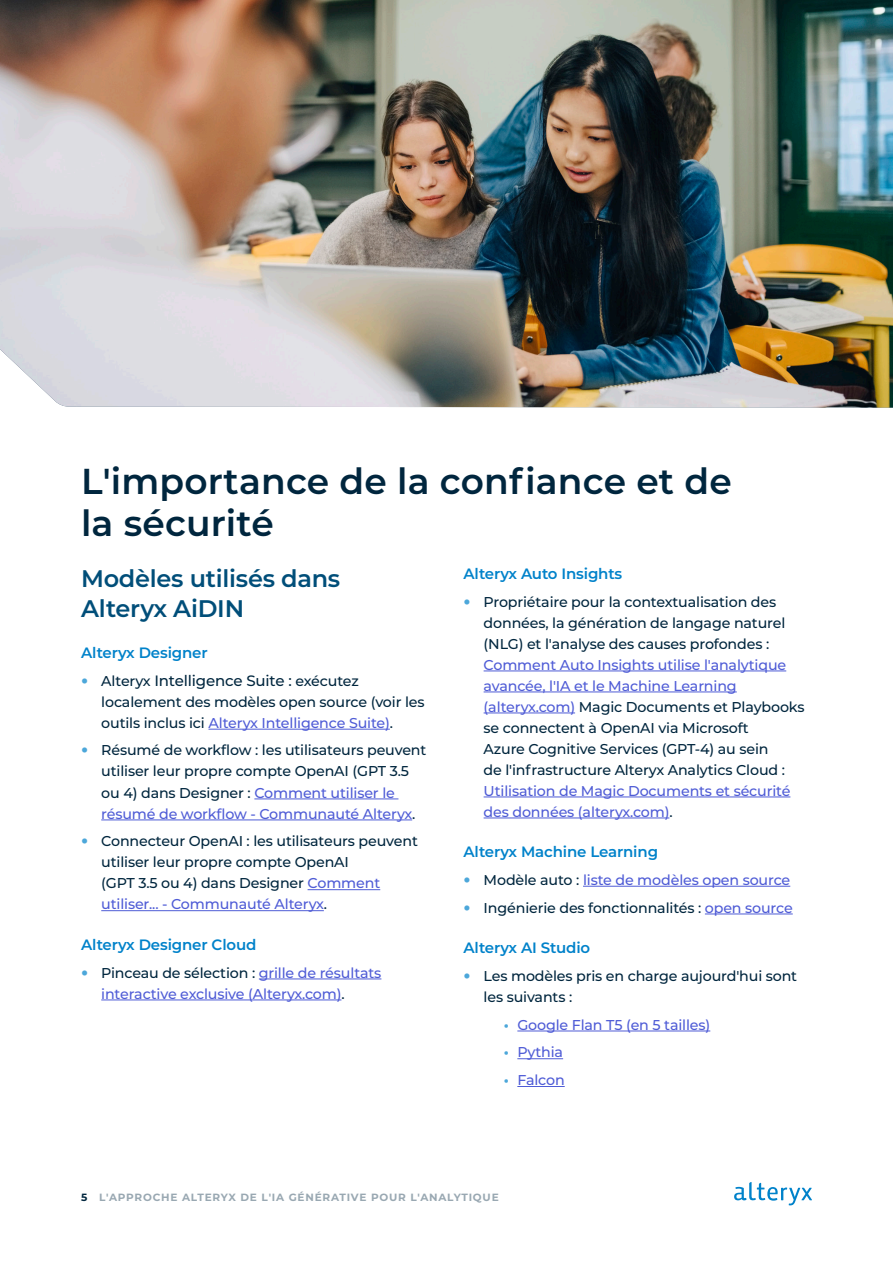
<style>
.page{position:relative;width:893px;height:1263px;background:#fff}
.page>*{position:absolute;margin:0;border:0;box-sizing:border-box;transform-origin:0 0}
.h1_-_page_header{font:600 36px/42px "Montserrat";letter-spacing:.005em;color:#00263e}
.h2_-_section_header{font:600 24px/30px "Montserrat";letter-spacing:-.01em;color:#004e79}
.body_-_large{font:600 15px "Montserrat";letter-spacing:-.01em;color:#0082ca}
.t1{font:500 15px "Montserrat";letter-spacing:-.01em;color:#00263e}
.t2{font:500 14.25px/21px "Montserrat";letter-spacing:-.01em;color:#00263e}
.t3{font:500 14.25px/21px "Montserrat";letter-spacing:-.01em;color:#4f5cd6}
.t4{font:700 10.5px "Montserrat";letter-spacing:.075em;color:#99a8b2}
.s1{font-family:"Avenir Next";font-weight:200;font-size:14.25px;color:#4ca7da}
.s2{font-size:14.25px}
.s3{color:#4f5cd6}
.s4{font-family:"Avenir Next";font-weight:200;color:#4ca7da}
.s5{color:#00263e}
.s6{font-weight:700;color:#4ca7da}
</style>
<div class="page">
<svg style="left:734px;top:1182px;width:78px;height:23px"></svg>
<hr style="left:208px;top:729px;width:182px;height:1px;background:#4f5cd6">
<hr style="left:254px;top:798px;width:144px;height:1px;background:#4f5cd6">
<hr style="left:101px;top:819px;width:311px;height:1px;background:#4f5cd6">
<hr style="left:308px;top:889px;width:72px;height:1px;background:#4f5cd6">
<hr style="left:101px;top:910px;width:223px;height:1px;background:#4f5cd6">
<hr style="left:259px;top:978px;width:122px;height:1px;background:#4f5cd6">
<hr style="left:101px;top:999px;width:240px;height:1px;background:#4f5cd6">
<hr style="left:484px;top:671px;width:302px;height:1px;background:#4f5cd6">
<hr style="left:484px;top:692px;width:253px;height:1px;background:#4f5cd6">
<hr style="left:484px;top:713px;width:91px;height:1px;background:#4f5cd6">
<hr style="left:484px;top:797px;width:306px;height:1px;background:#4f5cd6">
<hr style="left:484px;top:818px;width:185px;height:1px;background:#4f5cd6">
<hr style="left:583px;top:886px;width:207px;height:1px;background:#4f5cd6">
<hr style="left:705px;top:914px;width:88px;height:1px;background:#4f5cd6">
<hr style="left:517px;top:1031px;width:193px;height:1px;background:#4f5cd6">
<hr style="left:517px;top:1058px;width:46px;height:1px;background:#4f5cd6">
<hr style="left:517px;top:1086px;width:48px;height:1px;background:#4f5cd6">
<img style="left:0;top:0;width:893px;height:408px">
<p class="h1_-_page_header" style="left:81px;top:458px;width:652px">L'importance de la confiance et de la sécurité</p>
<p class="h2_-_section_header" style="left:81px;top:563px;width:261px">Modèles utilisés dans<br>Alteryx AiDIN</p>
<p class="body_-_large" style="left:81px;top:642px;width:128px">Alteryx Designer</p>
<p class="t1" style="left:81px;top:670px;width:279px"><span class="s1">•</span> <span class="s2">Alteryx</span> Intelligence Suite : <span class="s2">exécutez</span></p>
<p class="t2" style="left:101px;top:691px;width:325px">localement des modèles open source (voir les outils inclus ici <span class="s3">Alteryx Intelligence Suite)</span>.</p>
<p class="t2" style="left:101px;top:739px;width:327px;text-indent:-20px"><span class="s4">•</span> Résumé de workflow : les utilisateurs peuvent utiliser leur propre compte OpenAI (GPT 3.5 ou 4) dans Designer : <span class="s3">Comment utiliser le résumé de workflow - Communauté Alteryx</span>.</p>
<p class="t2" style="left:101px;top:830px;width:318px;text-indent:-20px"><span class="s4">•</span> Connecteur OpenAI : les utilisateurs peuvent utiliser leur propre compte OpenAI<br>(GPT 3.5 ou 4) dans Designer <span class="s3">Comment utiliser... - Communauté Alteryx</span>.</p>
<p class="body_-_large" style="left:81px;top:934px;width:177px">Alteryx Designer Cloud</p>
<p class="t3" style="left:101px;top:961px;width:282px;text-indent:-20px"><span class="s4">•</span> <span class="s5">Pinceau de sélection :</span> grille de résultats interactive exclusive (Alteryx.com)<span class="s5">.</span></p>
<p class="body_-_large" style="left:463px;top:563px;width:160px">Alteryx Auto Insights</p>
<p class="t2" style="left:484px;top:590px;width:322px;text-indent:-20px"><span class="s4">•</span> Propriétaire pour la contextualisation des données, la génération de langage naturel (NLG) et l'analyse des causes profondes :<br><span class="s3">Comment Auto Insights utilise l'analytique avancée, l'IA et le Machine Learning (alteryx.com)</span> Magic Documents et Playbooks se connectent à OpenAI via Microsoft<br>Azure Cognitive Services (GPT-4) au sein<br>de l'infrastructure Alteryx Analytics Cloud :<br><span class="s3">Utilisation de Magic Documents et sécurité des données (alteryx.com)</span>.</p>
<p class="body_-_large" style="left:463px;top:841px;width:196px">Alteryx Machine Learning</p>
<p class="t3" style="left:463px;top:869px;width:328px"><span class="s4">•</span> <span class="s5">Modèle auto :</span> liste de modèles open source</p>
<p class="t2" style="left:463px;top:896px;width:331px"><span class="s4">•</span> Ingénierie des fonctionnalités : <span class="s3">open source</span></p>
<p class="body_-_large" style="left:463px;top:937px;width:128px">Alteryx AI Studio</p>
<p class="t2" style="left:484px;top:965px;width:315px;text-indent:-20px"><span class="s4">•</span> Les modèles pris en charge aujourd'hui sont les suivants :</p>
<p class="t3" style="left:504px;top:1013px;width:208px"><span class="s6">•</span> Google Flan T5 (en 5 tailles)</p>
<p class="t3" style="left:504px;top:1041px;width:61px"><span class="s6">•</span> Pythia</p>
<p class="t3" style="left:504px;top:1069px;width:62px"><span class="s6">•</span> Falcon</p>
<p class="t4" style="left:81px;top:1190px;width:419px"><span class="s5">5</span> L'APPROCHE ALTERYX DE L'IA GÉNÉRATIVE POUR L'ANALYTIQUE</p>
</div>
